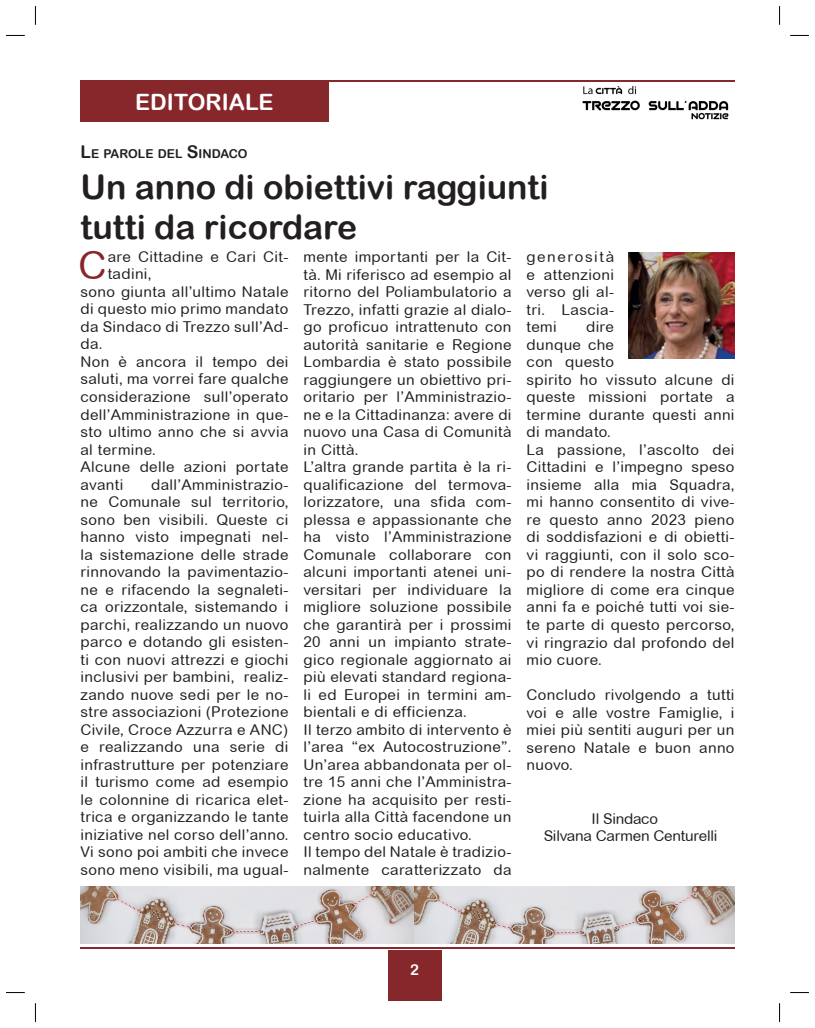
<style>
.page{position:relative;width:815px;height:1028px;background:#fff}
.page>*{position:absolute;margin:0;border:0;box-sizing:border-box;transform-origin:0 0}
.t1{font:39px "Arial Rounded MT";color:#86272b}
.t2{font:33.75px/40.5px "Arial Rounded MT Bold";color:#231f20}
.t3{font:22.5px "Arial Rounded MT Bold";color:#fff}
.t4{font:15px/17.5px "Arial Rounded MT";letter-spacing:.025em;color:#231f20;text-align:justify}
.t5{font:15px/17.5px "Arial Rounded MT";letter-spacing:-.015em;color:#231f20}
.t6{font:15px "Arial Rounded MT Bold";color:#fff}
.t7{font:12.25px "Arial Rounded MT Bold";color:#231f20}
.s1{font-size:17.5px}
</style>
<div class="page">
<hr style="left:80px;top:80px;width:655px;height:2px;background:#86272b">
<div style="left:80px;top:82px;width:248px;height:40px;background:#86272b"></div>
<img style="left:582px;top:85px;width:147px;height:35px">
<div style="left:388px;top:950px;width:53px;height:51px;background:#86272b"></div>
<hr style="left:80px;top:947px;width:655px;height:2px;background:#86272b">
<img style="left:628px;top:252px;width:107px;height:106px">
<img style="left:80px;top:886px;width:655px;height:57px">
<svg style="left:6px;top:35px;width:19px;height:1px"></svg>
<svg style="left:790px;top:35px;width:19px;height:1px"></svg>
<svg style="left:6px;top:992px;width:19px;height:1px"></svg>
<svg style="left:790px;top:992px;width:19px;height:1px"></svg>
<svg style="left:35px;top:6px;width:1px;height:19px"></svg>
<svg style="left:35px;top:1003px;width:1px;height:19px"></svg>
<svg style="left:779px;top:6px;width:1px;height:19px"></svg>
<svg style="left:779px;top:1003px;width:1px;height:19px"></svg>
<h3 class="t3" style="left:135px;top:89px;width:140px">EDITORIALE</h3>
<p class="t7" style="left:80px;top:147px;width:169px"><span class="s1">L</span>E PAROLE DEL <span class="s1">S</span>INDACO</p>
<h2 class="t2" style="left:80px;top:166px;width:470px">Un anno di obiettivi raggiunti tutti da ricordare</h2>
<h1 class="t1" style="left:78px;top:243px;width:30px">C</h1>
<p class="t4" style="left:108px;top:248px;width:182px">are Cittadine e Cari Cit-</p>
<p class="t4" style="left:108px;top:265px;width:45px">tadini,</p>
<p class="t4" style="left:80px;top:283px;width:210px">sono giunta all’ultimo Natale</p>
<p class="t4" style="left:80px;top:300px;width:210px">di questo mio primo mandato</p>
<p class="t4" style="left:80px;top:318px;width:210px">da Sindaco di Trezzo sull’Ad-</p>
<p class="t4" style="left:80px;top:335px;width:24px">da.</p>
<p class="t4" style="left:80px;top:353px;width:210px">Non è ancora il tempo dei</p>
<p class="t4" style="left:80px;top:370px;width:210px">saluti, ma vorrei fare qualche</p>
<p class="t4" style="left:80px;top:388px;width:210px">considerazione sull’operato</p>
<p class="t4" style="left:80px;top:405px;width:210px">dell’Amministrazione in que-</p>
<p class="t4" style="left:80px;top:423px;width:210px">sto ultimo anno che si avvia</p>
<p class="t4" style="left:80px;top:440px;width:77px">al termine.</p>
<p class="t4" style="left:80px;top:458px;width:210px">Alcune delle azioni portate</p>
<p class="t4" style="left:80px;top:475px;width:44px">avanti</p>
<p class="t4" style="left:80px;top:475px;width:210px;text-indent:71px">dall’Amministrazio&shy;ne Comunale sul territorio, sono ben visibili. Queste ci hanno visto impegnati nel&shy;la sistemazione delle strade rinnovando la pavimentazio&shy;ne e rifacendo la segnaleti&shy;ca orizzontale, sistemando i parchi, realizzando un nuovo parco e dotando gli esisten&shy;ti con nuovi attrezzi e giochi inclusivi per bambini, realiz&shy;zando nuove sedi per le no&shy;stre associazioni (Protezione Civile, Croce Azzurra e ANC) e realizzando una serie di infrastrutture per potenziare il turismo come ad esempio le colonnine di ricarica elet&shy;trica e organizzando le tante iniziative nel corso dell’anno.<br>Vi sono poi ambiti che invece sono meno visibili, ma ugual-</p>
<p class="t4" style="left:303px;top:248px;width:210px;text-align:left">mente importanti per la Cit&shy;tà. Mi riferisco ad esempio al ritorno del Poliambulatorio a<br>Trezzo, infatti grazie al dialo&shy;go proficuo intrattenuto con autorità sanitarie e Regione<br>Lombardia è stato possibile raggiungere un obiettivo pri&shy;oritario per l’Amministrazio&shy;ne e la Cittadinanza: avere di nuovo una Casa di Comunità in Città.<br>L’altra grande partita è la ri&shy;qualificazione del termova&shy;lorizzatore, una sfida com&shy;plessa e appassionante che ha visto l’Amministrazione<br>Comunale collaborare con alcuni importanti atenei uni&shy;versitari per individuare la migliore soluzione possibile che garantirà per i prossimi<br>20 anni un impianto strate&shy;gico regionale aggiornato ai più elevati standard regiona&shy;li ed Europei in termini am&shy;bientali e di efficienza.<br>Il terzo ambito di intervento è l’area “ex Autocostruzione”.<br>Un’area abbandonata per ol&shy;tre 15 anni che l’Amministra&shy;zione ha acquisito per resti&shy;tuirla alla Città facendone un centro socio educativo.<br>Il tempo del Natale è tradizio&shy;nalmente caratterizzato da</p>
<p class="t4" style="left:527px;top:248px;width:89px">generosità e attenzioni verso gli al&shy;tri. Lascia&shy;temi</p>
<p class="t4" style="left:527px;top:318px;width:210px;text-align:left;text-indent:60px">dire<br>dunque che<br>con questo<br>spirito ho vissuto alcune di queste missioni portate a termine durante questi anni di mandato.<br>La passione, l’ascolto dei<br>Cittadini e l’impegno speso insieme alla mia Squadra, mi hanno consentito di vive&shy;re questo anno 2023 pieno di soddisfazioni e di obietti&shy;vi raggiunti, con il solo sco&shy;po di rendere la nostra Città migliore di come era cinque anni fa e poiché tutti voi sie&shy;te parte di questo percorso, vi ringrazio dal profondo del mio cuore.</p>
<p class="t4" style="left:527px;top:686px;width:210px">Concludo rivolgendo a tutti voi e alle vostre Famiglie, i miei più sentiti auguri per un sereno Natale e buon anno nuovo.</p>
<p class="t5" style="left:544px;top:809px;width:175px;text-indent:48px">Il Sindaco<br>Silvana Carmen Centurelli</p>
<p class="t6" style="left:410px;top:961px;width:10px">2</p>
</div>
